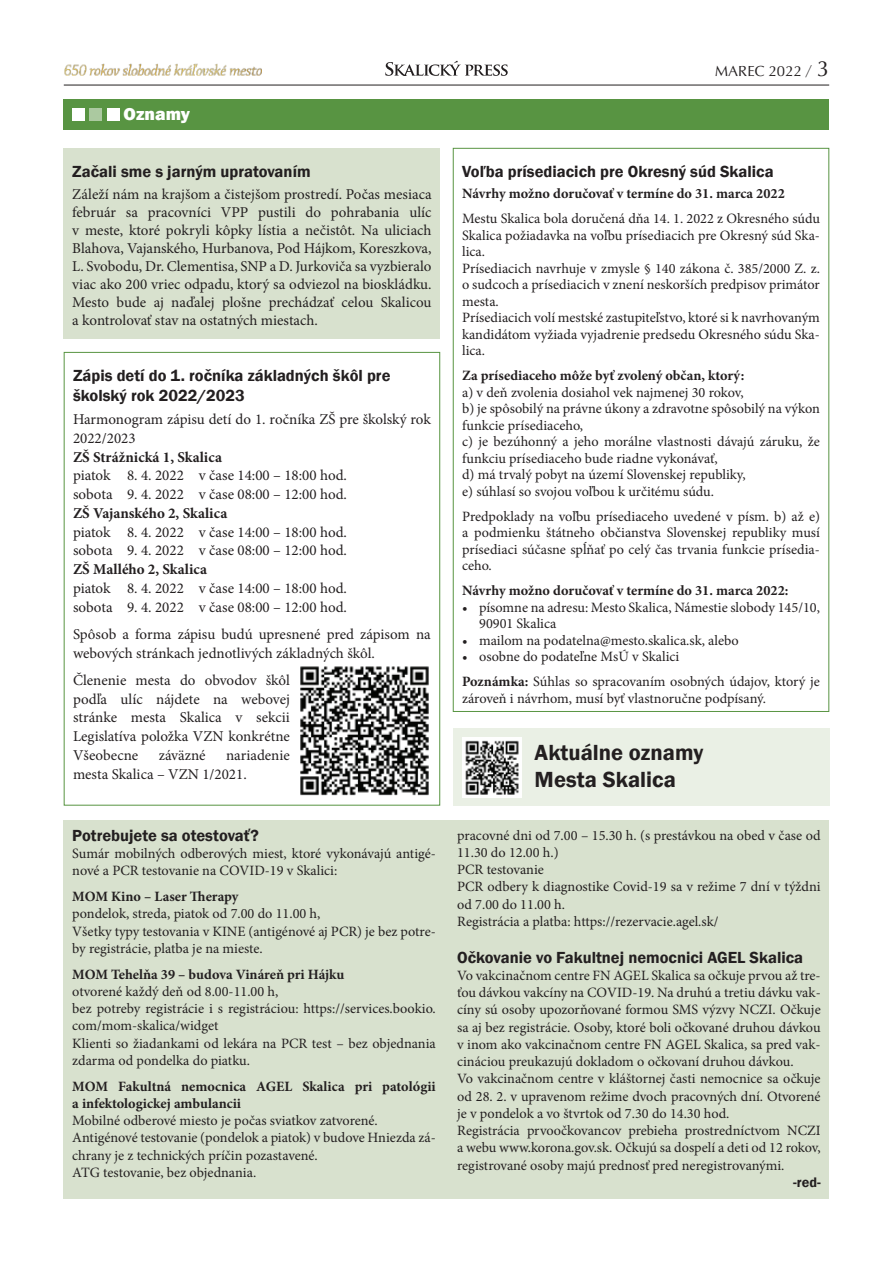
<style>
.page{position:relative;width:893px;height:1263px;background:#fff}
.page>*{position:absolute;margin:0;border:0;box-sizing:border-box;transform-origin:0 0}
.t1{font:600 22.5px/27px "Franklin Gothic";color:#231f20}
.t2{font:800 18px "Franklin Gothic";color:#fff}
.t3{font:600 16.5px/19.8px "Franklin Gothic";color:#231f20}
.t4{font:15px/18.8px "Minion Pro";color:#231f20}
.t5{font:700 15px "Minion Pro";color:#231f20}
.t6{font:15px "Classico URWTOT";color:#231f20}
.t7{font:14.25px/17.2px "Minion Pro";color:#231f20}
.t8{font:700 14.25px/17.2px "Minion Pro";color:#231f20}
.t9{font:600 14.25px "Franklin Gothic";color:#231f20}
.s1{font-size:22.5px}
.s2{font-weight:700}
</style>
<div class="page">
<hr style="left:64px;top:85px;width:765px;height:1px;background:#231f20">
<svg style="left:385px;top:61px;width:123px;height:15px"></svg>
<div style="left:453px;top:728px;width:376px;height:77px;background:#eaf0e5"></div>
<div style="left:64px;top:99px;width:765px;height:31px;background:#589442"></div>
<div style="left:72px;top:108px;width:12px;height:12px;background:#fff"></div>
<div style="left:90px;top:108px;width:12px;height:12px;background:#abc9a0"></div>
<div style="left:107px;top:108px;width:12px;height:12px;background:#fff"></div>
<img style="left:462px;top:737px;width:60px;height:60px">
<img style="left:64px;top:64px;width:198px;height:12px">
<div style="left:64px;top:821px;width:765px;height:378px;background:#d8e1ce"></div>
<div style="left:64px;top:148px;width:376px;height:190px;background:#d8e1ce"></div>
<img style="left:300px;top:666px;width:129px;height:130px">
<p class="t2" style="left:124px;top:103px;width:68px">Oznamy</p>
<p class="t3" style="left:72px;top:161px;width:240px">Začali sme s jarným upratovaním</p>
<p class="t4" style="left:72px;top:185px;width:361px;line-height:18px;text-align:justify">Záleží nám na krajšom a čistejšom prostredí. Počas mesiaca február sa pracovníci VPP pustili do pohrabania ulíc v meste, ktoré pokryli kôpky lístia a nečistôt. Na uliciach Blahova, Vajanského, Hurbanova, Pod Hájkom, Koreszkova, L. Svobodu, Dr. Clementisa, SNP a D. Jurkoviča sa vyzbieralo viac ako 200 vriec odpadu, ktorý sa odviezol na bioskládku.<br>Mesto bude aj naďalej plošne prechádzať celou Skalicou a kontrolovať stav na ostatných miestach.</p>
<p class="t3" style="left:73px;top:366px;width:319px">Zápis detí do 1. ročníka základných škôl pre školský rok 2022/2023</p>
<p class="t4" style="left:73px;top:410px;width:359px">Harmonogram zápisu detí do 1. ročníka ZŠ pre školský rok<br>2022/2023</p>
<p class="t5" style="left:73px;top:446px;width:150px">ZŠ Strážnická 1, Skalica</p>
<p class="t4" style="left:73px;top:466px;width:275px">piatok 8. 4. 2022 v čase 14:00 – 18:00 hod. sobota 9. 4. 2022 v čase 08:00 – 12:00 hod.</p>
<p class="t5" style="left:73px;top:502px;width:156px">ZŠ Vajanského 2, Skalica</p>
<p class="t4" style="left:73px;top:522px;width:275px">piatok 8. 4. 2022 v čase 14:00 – 18:00 hod. sobota 9. 4. 2022 v čase 08:00 – 12:00 hod.</p>
<p class="t5" style="left:73px;top:559px;width:136px">ZŠ Mallého 2, Skalica</p>
<p class="t4" style="left:73px;top:579px;width:275px">piatok 8. 4. 2022 v čase 14:00 – 18:00 hod. sobota 9. 4. 2022 v čase 08:00 – 12:00 hod.</p>
<p class="t4" style="left:73px;top:625px;width:359px">Spôsob a forma zápisu budú upresnené pred zápisom na webových stránkach jednotlivých základných škôl.</p>
<p class="t4" style="left:73px;top:671px;width:218px;text-align:justify">Členenie mesta do obvodov škôl podľa ulíc nájdete na webovej stránke mesta Skalica v sekcii Legislatíva položka VZN konkrétne Všeobecne</p>
<p class="t4" style="left:73px;top:746px;width:218px;text-indent:153px">nariadenie mesta Skalica – VZN 1/2021.</p>
<p class="t4" style="left:159px;top:746px;width:48px">záväzné</p>
<p class="t3" style="left:72px;top:825px;width:188px">Potrebujete sa otestovať?</p>
<p class="t7" style="left:72px;top:845px;width:365px">Sumár mobilných odberových miest, ktoré vykonávajú antigé&shy;nové a PCR testovanie na COVID-19 v Skalici:</p>
<p class="t8" style="left:72px;top:888px;width:168px">MOM Kino – Laser Therapy</p>
<p class="t7" style="left:72px;top:905px;width:365px">pondelok, streda, piatok od 7.00 do 11.00 h,<br>Všetky typy testovania v KINE (antigénové aj PCR) je bez potre&shy;by registrácie, platba je na mieste.</p>
<p class="t8" style="left:72px;top:965px;width:274px">MOM Tehelňa 39 – budova Vináreň pri Hájku</p>
<p class="t7" style="left:72px;top:983px;width:365px">otvorené každý deň od 8.00-11.00 h,<br>bez potreby registrácie i s registráciou: https://services.bookio. com/mom-skalica/widget<br>Klienti so žiadankami od lekára na PCR test – bez objednania zdarma od pondelka do piatku.</p>
<p class="t8" style="left:72px;top:1077px;width:365px">MOM Fakultná nemocnica AGEL Skalica pri patológii a infektologickej ambulancii</p>
<p class="t7" style="left:72px;top:1112px;width:365px">Mobilné odberové miesto je počas sviatkov zatvorené.<br>Antigénové testovanie (pondelok a piatok) v budove Hniezda zá&shy;chrany je z technických príčin pozastavené.<br>ATG testovanie, bez objednania.</p>
<p class="t6" style="left:715px;top:61px;width:116px">MAREC 2022 / <span class="s1">3</span></p>
<p class="t3" style="left:462px;top:162px;width:313px">Voľba prísediacich pre Okresný súd Skalica</p>
<p class="t8" style="left:462px;top:185px;width:324px">Návrhy možno doručovať v termíne do 31. marca 2022</p>
<p class="t7" style="left:462px;top:210px;width:359px;line-height:16.5px">Mestu Skalica bola doručená dňa 14. 1. 2022 z Okresného súdu Skalica požiadavka na voľbu prísediacich pre Okresný súd Ska&shy;lica.<br>Prísediacich navrhuje v zmysle § 140 zákona č. 385/2000 Z. z. o sudcoch a prísediacich v znení neskorších predpisov primátor mesta.<br>Prísediacich volí mestské zastupiteľstvo, ktoré si k navrhovaným kandidátom vyžiada vyjadrenie predsedu Okresného súdu Ska&shy;lica.</p>
<p class="t8" style="left:462px;top:367px;width:284px">Za prísediaceho môže byť zvolený občan, ktorý:</p>
<p class="t7" style="left:462px;top:384px;width:359px;line-height:16.5px">a) v deň zvolenia dosiahol vek najmenej 30 rokov,<br>b) je spôsobilý na právne úkony a zdravotne spôsobilý na výkon funkcie prísediaceho,<br>c) je bezúhonný a jeho morálne vlastnosti dávajú záruku, že funkciu prísediaceho bude riadne vykonávať,<br>d) má trvalý pobyt na území Slovenskej republiky,<br>e) súhlasí so svojou voľbou k určitému súdu.</p>
<p class="t7" style="left:462px;top:508px;width:359px;line-height:16.5px;text-align:justify">Predpoklady na voľbu prísediaceho uvedené v písm. b) až e) a podmienku štátneho občianstva Slovenskej republiky musí prísediaci súčasne spĺňať po celý čas trvania funkcie prísedia&shy;ceho.</p>
<p class="t8" style="left:462px;top:582px;width:328px">Návrhy možno doručovať v termíne do 31. marca 2022:</p>
<p class="t7" style="left:479px;top:599px;width:342px;line-height:16.5px;text-indent:-17px">• písomne na adresu: Mesto Skalica, Námestie slobody 145/10,<br>90901 Skalica</p>
<p class="t7" style="left:462px;top:631px;width:278px">• mailom na podatelna@mesto.skalica.sk, alebo</p>
<p class="t7" style="left:462px;top:644px;width:359px;line-height:25px">• osobne do podateľne MsÚ v Skalici<br><span class="s2">Poznámka:</span> Súhlas so spracovaním osobných údajov, ktorý je</p>
<p class="t7" style="left:462px;top:689px;width:305px">zároveň i návrhom, musí byť vlastnoručne podpísaný.</p>
<h1 class="t1" style="left:535px;top:740px;width:170px">Aktuálne oznamy<br>Mesta Skalica</h1>
<p class="t7" style="left:457px;top:826px;width:365px">pracovné dni od 7.00 – 15.30 h. (s prestávkou na obed v čase od 11.30 do 12.00 h.)<br>PCR testovanie<br>PCR odbery k diagnostike Covid-19 sa v režime 7 dní v týždni od 7.00 do 11.00 h.<br>Registrácia a platba: https://rezervacie.agel.sk/</p>
<p class="t3" style="left:457px;top:947px;width:348px">Očkovanie vo Fakultnej nemocnici AGEL Skalica</p>
<p class="t7" style="left:457px;top:967px;width:365px">Vo vakcinačnom centre FN AGEL Skalica sa očkuje prvou až tre&shy;ťou dávkou vakcíny na COVID-19. Na druhú a tretiu dávku vak&shy;cíny sú osoby upozorňované formou SMS výzvy NCZI. Očkuje sa aj bez registrácie. Osoby, ktoré boli očkované druhou dávkou v inom ako vakcinačnom centre FN AGEL Skalica, sa pred vak&shy;cináciou preukazujú dokladom o očkovaní druhou dávkou.<br>Vo vakcinačnom centre v kláštornej časti nemocnice sa očkuje od 28. 2. v upravenom režime dvoch pracovných dní. Otvorené je v pondelok a vo štvrtok od 7.30 do 14.30 hod.<br>Registrácia prvoočkovancov prebieha prostredníctvom NCZI a webu www.korona.gov.sk. Očkujú sa dospelí a deti od 12 rokov, registrované osoby majú prednosť pred neregistrovanými.</p>
<p class="t9" style="left:793px;top:1173px;width:29px">-red-</p>
</div>
